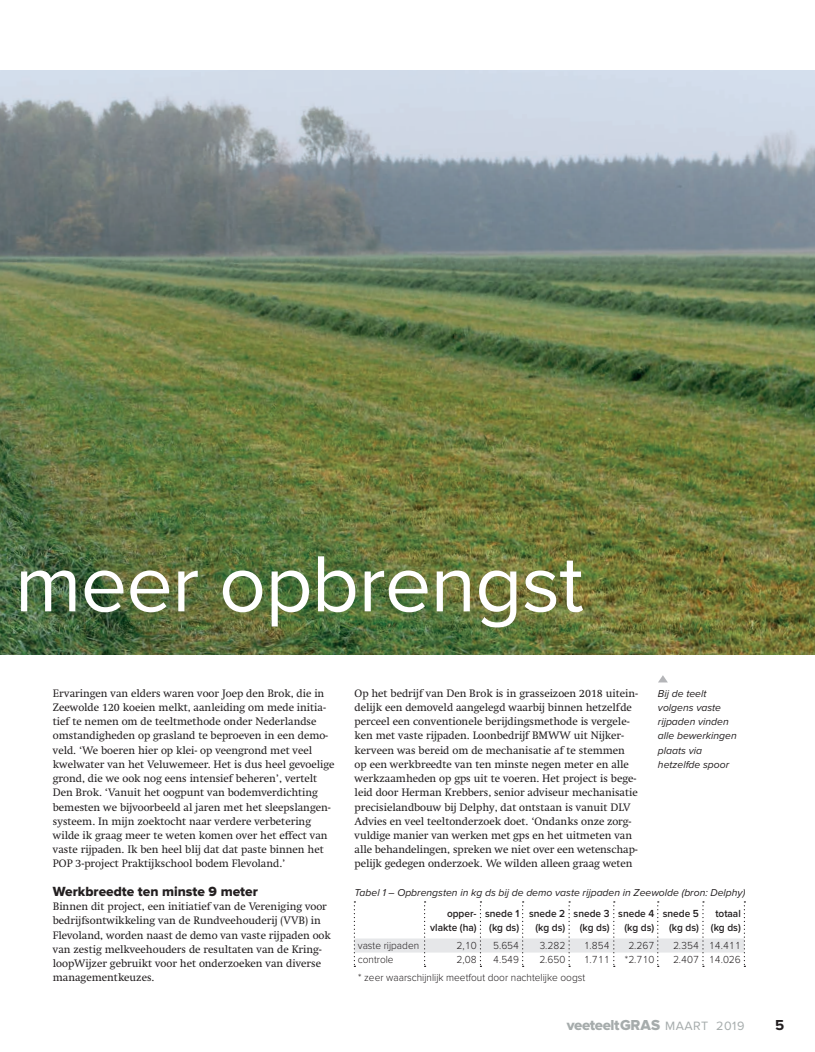
<style>
.page{position:relative;width:815px;height:1052px;background:#fff}
.page>*{position:absolute;margin:0;border:0;box-sizing:border-box;transform-origin:0 0}
.t1{font:82.5px "Proxima Nova";letter-spacing:-.01em;color:#fff}
.t2{font:15px "Proxima Nova Extrabld";letter-spacing:-.02em;color:#a6acac}
.t3{font:700 15px "Proxima Nova";color:#231f20}
.t4{font:13.75px "Proxima Nova Extrabld";color:#231f20}
.t5{font:11px/14.2px "Swift LT Pro";letter-spacing:-.005em;color:#231f20}
.t6{font:300 10.62px "Proxima Nova";color:#231f20;scale:.95 1}
.t7{font:600 10.62px/14.2px "Proxima Nova";color:#231f20;text-align:center;scale:.95 1}
.t8{font:italic 10.38px/14.2px "Proxima Nova";color:#231f20}
.s1{font-family:"Proxima Nova";font-size:12.5px}
</style>
<div class="page">
<img style="left:0;top:71px;width:814px;height:583px">
<svg style="left:658px;top:675px;width:9px;height:7px"></svg>
<svg style="left:353px;top:901px;width:392px;height:66px"></svg>
<h1 class="t1" style="left:15px;top:536px;width:570px">meer opbrengst</h1>
<p class="t5" style="left:53px;top:686px;width:283px">Ervaringen van elders waren voor Joep den Brok, die in Zeewolde 120 koeien melkt, aanleiding om mede initia&shy;tief te nemen om de teeltmethode onder Nederlandse omstandigheden op grasland te beproeven in een demo&shy;veld. ‘We boeren hier op klei- op veengrond met veel kwelwater van het Veluwemeer. Het is dus heel gevoelige grond, die we ook nog eens intensief beheren’, vertelt Den Brok. ‘Vanuit het oogpunt van bodemverdichting bemesten we bĳvoorbeeld al jaren met het sleepslangen&shy;systeem. In mĳn zoektocht naar verdere verbetering wilde ik graag meer te weten komen over het effect van vaste rĳpaden. Ik ben heel blĳ dat dat paste binnen het POP 3-project Praktĳkschool bodem Flevoland.’</p>
<p class="t4" style="left:53px;top:883px;width:206px">Werkbreedte ten minste 9 meter</p>
<p class="t5" style="left:53px;top:899px;width:279px">Binnen dit project, een initiatief van de Vereniging voor bedrĳfsontwikkeling van de Rundveehouderĳ (VVB) in Flevoland, worden naast de demo van vaste rĳpaden ook van zestig melkveehouders de resultaten van de Kring&shy;loopWĳzer gebruikt voor het onderzoeken van diverse managementkeuzes.</p>
<p class="t5" style="left:354px;top:686px;width:285px">Op het bedrĳf van Den Brok is in grasseizoen 2018 uitein&shy;delĳk een demoveld aangelegd waarbĳ binnen hetzelfde perceel een conventionele berĳdingsmethode is vergele&shy;ken met vaste rĳpaden. Loonbedrĳf BMWW uit Nĳker&shy;kerveen was bereid om de mechanisatie af te stemmen op een werkbreedte van ten minste negen meter en alle werkzaamheden op gps uit te voeren. Het project is bege&shy;leid door Herman Krebbers, senior adviseur mechanisatie precisielandbouw bĳ Delphy, dat ontstaan is vanuit DLV Advies en veel teeltonderzoek doet. ‘Ondanks onze zorg&shy;vuldige manier van werken met gps en het uitmeten van alle behandelingen, spreken we niet over een wetenschap&shy;pelĳk gedegen onderzoek. We wilden alleen graag weten</p>
<p class="t8" style="left:657px;top:686px;width:80px">Bij de teelt volgens vaste rijpaden vinden alle bewerkingen plaats via hetzelfde spoor</p>
<p class="t8" style="left:354px;top:885px;width:393px">Tabel 1 – Opbrengsten in kg ds bij de demo vaste rijpaden in Zeewolde (bron: Delphy)</p>
<p class="t7" style="left:430px;top:906px;width:50px;text-align:right">opper&shy;vlakte (ha)</p>
<p class="t7" style="left:485px;top:906px;width:37px">snede 1 (kg ds)</p>
<p class="t7" style="left:529px;top:906px;width:40px">snede 2 (kg ds)</p>
<p class="t7" style="left:573px;top:906px;width:39px">snede 3 (kg ds)</p>
<p class="t7" style="left:618px;top:906px;width:39px">snede 4 (kg ds)</p>
<p class="t7" style="left:662px;top:906px;width:40px">snede 5 (kg ds)</p>
<p class="t7" style="left:710px;top:906px;width:33px">totaal (kg ds)</p>
<p class="t6" style="left:358px;top:939px;width:66px">vaste rijpaden</p>
<p class="t6" style="left:456px;top:939px;width:23px">2,10</p>
<p class="t6" style="left:493px;top:939px;width:29px">5.654</p>
<p class="t6" style="left:539px;top:939px;width:29px">3.282</p>
<p class="t6" style="left:583px;top:939px;width:29px">1.854</p>
<p class="t6" style="left:628px;top:939px;width:29px">2.267</p>
<p class="t6" style="left:672px;top:939px;width:73px">2.354 14.411</p>
<p class="t6" style="left:358px;top:953px;width:39px">controle</p>
<p class="t6" style="left:456px;top:953px;width:23px">2,08</p>
<p class="t6" style="left:493px;top:953px;width:29px">4.549</p>
<p class="t6" style="left:539px;top:953px;width:29px">2.650</p>
<p class="t6" style="left:583px;top:953px;width:29px">1.711</p>
<p class="t6" style="left:624px;top:953px;width:32px">*2.710</p>
<p class="t6" style="left:672px;top:953px;width:73px">2.407 14.026</p>
<p class="t6" style="left:358px;top:971px;width:240px">* zeer waarschijnlijk meetfout door nachtelijke oogst</p>
<h2 class="t2" style="left:566px;top:1016px;width:179px">veeteeltGRAS <span class="s1">MAART 2019</span></h2>
<h2 class="t3" style="left:775px;top:1016px;width:11px">5</h2>
</div>
